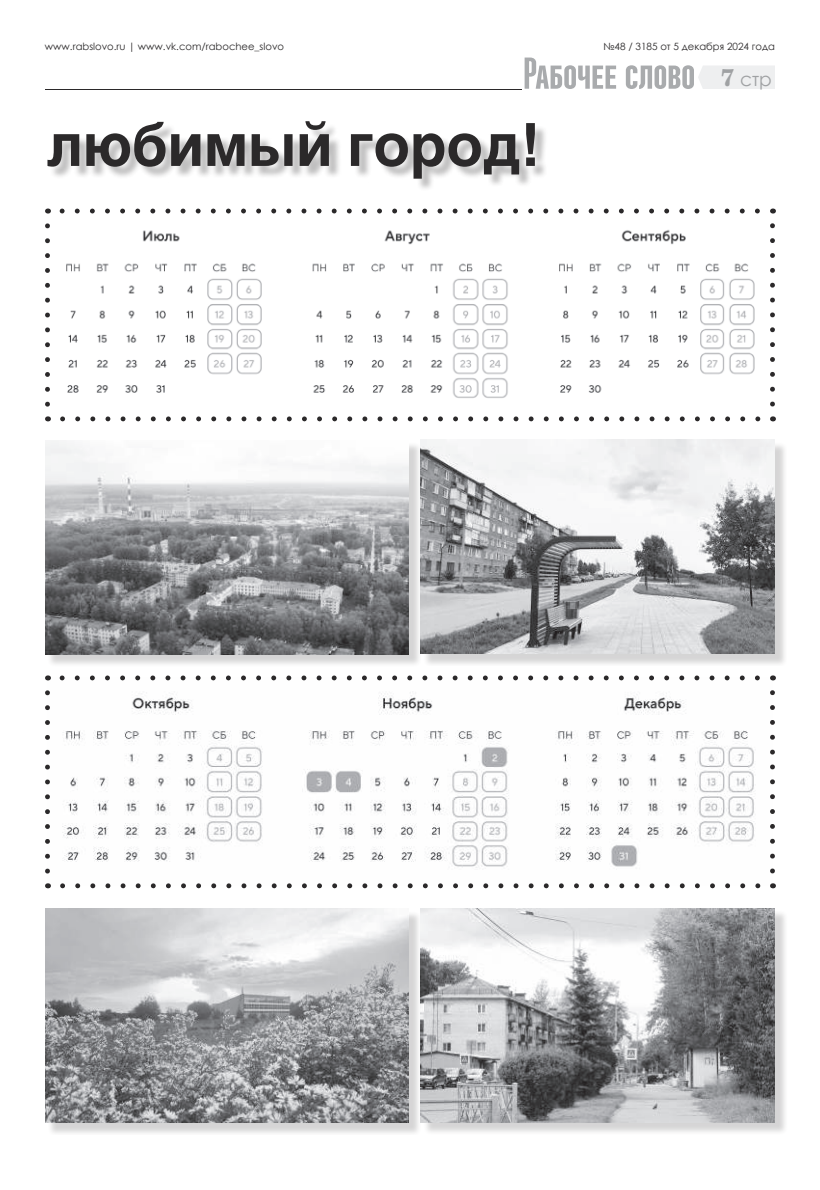
<style>
.page{position:relative;width:820px;height:1190px;background:#fff}
.page>*{position:absolute;margin:0;border:0;box-sizing:border-box;transform-origin:0 0}
.t1{font:700 59px "Helios";color:#2b292a}
.t2{font:19px "Century Gothic";color:#9fa1a3}
.t3{font:10px "Century Gothic";color:#2b292a}
.s1{font-family:"New Century Schlbk";font-weight:700;font-size:24px}
</style>
<div class="page">
<svg style="left:525px;top:58px;width:250px;height:31px"></svg>
<hr style="left:45px;top:89px;width:477px;height:1px;background:#2b292a">
<div style="left:0;top:123px;width:547px;height:68px;background:#2b292a;opacity:.3"></div>
<img style="left:48px;top:223px;width:724px;height:184px">
<svg style="left:63px;top:416px;width:698px;height:5px"></svg>
<svg style="left:59px;top:209px;width:698px;height:5px"></svg>
<svg style="left:45px;top:226px;width:5px;height:195px"></svg>
<svg style="left:770px;top:209px;width:5px;height:195px"></svg>
<div style="left:47px;top:442px;width:374px;height:225px;background:#2b292a;opacity:.2"></div>
<img style="left:45px;top:440px;width:364px;height:214px">
<div style="left:422px;top:441px;width:366px;height:225px;background:#2b292a;opacity:.2"></div>
<img style="left:421px;top:440px;width:354px;height:214px">
<img style="left:48px;top:678px;width:724px;height:208px">
<svg style="left:63px;top:883px;width:702px;height:5px"></svg>
<svg style="left:55px;top:675px;width:702px;height:5px"></svg>
<svg style="left:45px;top:693px;width:5px;height:195px"></svg>
<svg style="left:770px;top:675px;width:5px;height:196px"></svg>
<div style="left:47px;top:910px;width:374px;height:225px;background:#2b292a;opacity:.2"></div>
<img style="left:46px;top:908px;width:362px;height:214px">
<div style="left:422px;top:910px;width:366px;height:225px;background:#2b292a;opacity:.2"></div>
<img style="left:421px;top:908px;width:354px;height:214px">
<p class="t3" style="left:45px;top:39px;width:241px">www.rabslovo.ru | www.vk.com/rabochee_slovo</p>
<h1 class="t1" style="left:47px;top:121px;width:495px">любимый город!</h1>
<p class="t3" style="left:604px;top:39px;width:173px">№48 / 3185 от 5 декабря 2024 года</p>
<h2 class="t2" style="left:721px;top:66px;width:53px"><span class="s1">7</span> стр</h2>
</div>
